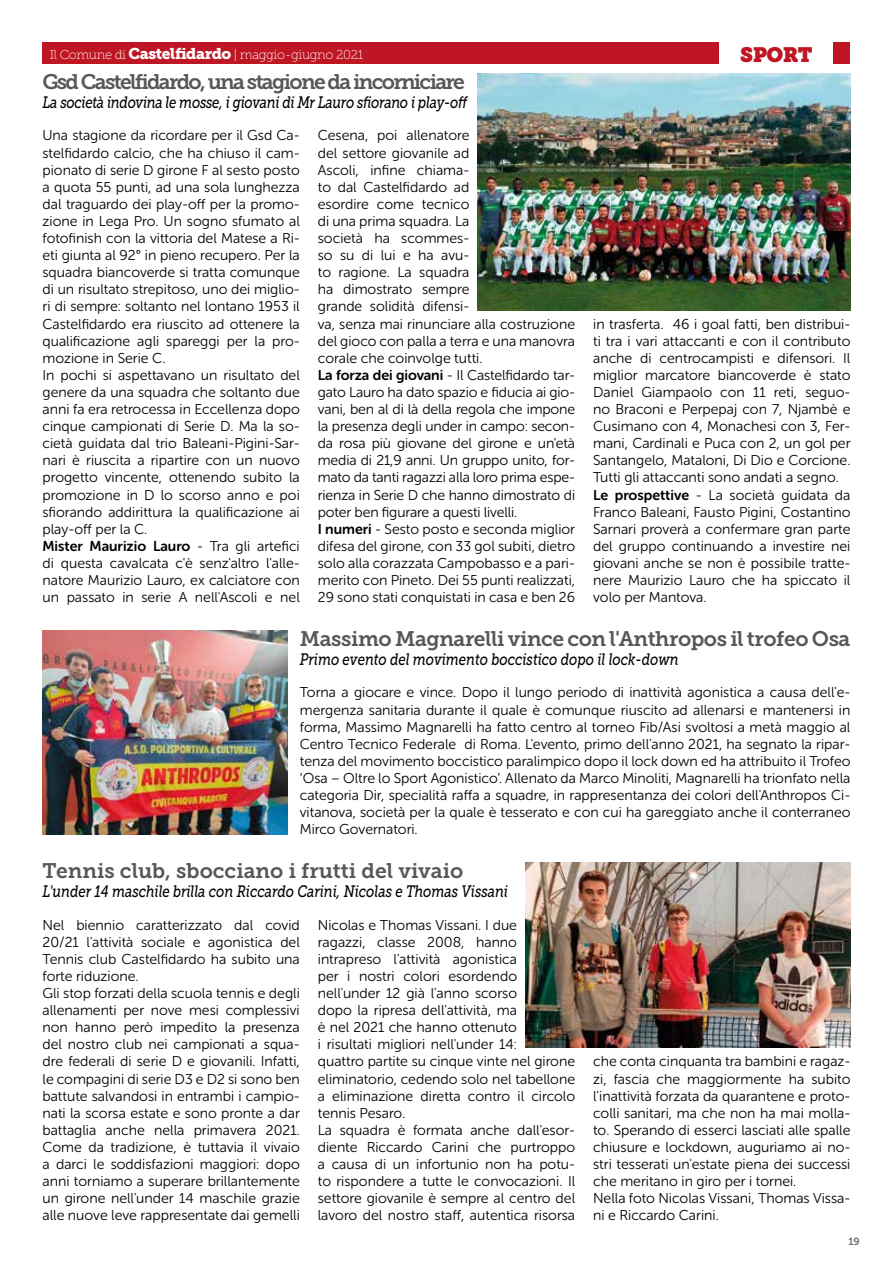
<style>
.page{position:relative;width:893px;height:1263px;background:#fff}
.page>*{position:absolute;margin:0;border:0;box-sizing:border-box;transform-origin:0 0}
.t1{font:21px "Museo Slab 700";letter-spacing:-.02em;color:#575756}
.t2{font:21px "Museo Slab 700";letter-spacing:-.08em;color:#575756}
.t3{font:21px "Museo Slab 700";color:#575756}
.t4{font:20.7px "Museo Slab";letter-spacing:-.03em;color:#be1622}
.t5{font:italic 16.5px "Museo Slab 500";letter-spacing:-.005em;color:#000;scale:.8 1}
.t6{font:14.25px/17.1px "Museo Sans Rounded 300";color:#000}
.t7{font:14.25px "Museo Sans Rounded 700";color:#000}
.t8{font:12.9px "Museo Slab 100";letter-spacing:-.025em;color:#fff}
.t9{font:10.35px "Museo Slab 700";color:#706f6f}
.s1{font-family:"Museo Slab 900";font-size:15.45px}
.s2{font-family:"Museo Sans Rounded 300"}
.s3{font-family:"Museo Sans Rounded 700"}
</style>
<div class="page">
<div style="left:43px;top:43px;width:807px;height:21px;background:#be1622"></div>
<div style="left:720px;top:37px;width:113px;height:35px;background:#fff"></div>
<img style="left:526px;top:862px;width:324px;height:186px">
<img style="left:43px;top:630px;width:244px;height:204px">
<img style="left:478px;top:73px;width:372px;height:237px">
<p class="t8" style="left:50px;top:48px;width:315px">Il Comune di <span class="s1">Castelfidardo</span> | maggio-giugno 2021</p>
<h2 class="t4" style="left:740px;top:43px;width:74px">SPORT</h2>
<h1 class="t2" style="left:43px;top:70px;width:424px">Gsd Castelfidardo, una stagione da incorniciare</h1>
<p class="t5" style="left:43px;top:93px;width:533px">La società indovina le mosse, i giovani di Mr Lauro sfiorano i play-off</p>
<p class="t6" style="left:43px;top:127px;width:259px">Una stagione da ricordare per il Gsd Ca&shy;stelfidardo calcio, che ha chiuso il cam&shy;pionato di serie D girone F al sesto posto a quota 55 punti, ad una sola lunghezza dal traguardo dei play-off per la promo&shy;zione in Lega Pro. Un sogno sfumato al fotofinish con la vittoria del Matese a Ri&shy;eti giunta al 92° in pieno recupero. Per la squadra biancoverde si tratta comunque di un risultato strepitoso, uno dei miglio&shy;ri di sempre: soltanto nel lontano 1953 il Castelfidardo era riuscito ad ottenere la qualificazione agli spareggi per la pro&shy;mozione in Serie C.<br>In pochi si aspettavano un risultato del genere da una squadra che soltanto due anni fa era retrocessa in Eccellenza dopo cinque campionati di Serie D. Ma la so&shy;cietà guidata dal trio Baleani-Pigini-Sar&shy;nari è riuscita a ripartire con un nuovo progetto vincente, ottenendo subito la promozione in D lo scorso anno e poi sfiorando addirittura la qualificazione ai play-off per la C.</p>
<p class="t7" style="left:43px;top:538px;width:259px">Mister Maurizio Lauro <span class="s2">- Tra gli artefici</span></p>
<p class="t6" style="left:43px;top:555px;width:259px;text-align:justify">di questa cavalcata c'è senz'altro l'alle&shy;natore Maurizio Lauro, ex calciatore con un passato in serie A nell'Ascoli e nel</p>
<p class="t6" style="left:318px;top:127px;width:259px">Cesena, poi allenatore<br>del settore giovanile ad<br>Ascoli, infine chiama-<br>to dal Castelfidardo ad<br>esordire come tecnico<br>di una prima squadra. La<br>società ha scommes-<br>so su di lui e ha avu-<br>to ragione. La squadra<br>ha dimostrato sempre<br>grande solidità difensi-<br>va, senza mai rinunciare alla costruzione del gioco con palla a terra e una manovra corale che coinvolge tutti.<br><span class="s3">La forza dei giovani</span> - Il Castelfidardo tar&shy;gato Lauro ha dato spazio e fiducia ai gio&shy;vani, ben al di là della regola che impone la presenza degli under in campo: secon&shy;da rosa più giovane del girone e un'età media di 21,9 anni. Un gruppo unito, for&shy;mato da tanti ragazzi alla loro prima espe&shy;rienza in Serie D che hanno dimostrato di poter ben figurare a questi livelli.<br><span class="s3">I numeri</span> - Sesto posto e seconda miglior difesa del girone, con 33 gol subiti, dietro solo alla corazzata Campobasso e a pari&shy;merito con Pineto. Dei 55 punti realizzati, 29 sono stati conquistati in casa e ben 26</p>
<p class="t6" style="left:593px;top:315px;width:259px">in trasferta. 46 i goal fatti, ben distribui&shy;ti tra i vari attaccanti e con il contributo anche di centrocampisti e difensori. Il miglior marcatore biancoverde è stato Daniel Giampaolo con 11 reti, seguo&shy;no Braconi e Perpepaj con 7, Njambè e Cusimano con 4, Monachesi con 3, Fer&shy;mani, Cardinali e Puca con 2, un gol per Santangelo, Mataloni, Di Dio e Corcione.<br>Tutti gli attaccanti sono andati a segno.<br><span class="s3">Le prospettive</span> - La società guidata da Franco Baleani, Fausto Pigini, Costantino Sarnari proverà a confermare gran parte del gruppo continuando a investire nei giovani anche se non è possibile tratte&shy;nere Maurizio Lauro che ha spiccato il volo per Mantova.</p>
<h1 class="t1" style="left:300px;top:627px;width:552px">Massimo Magnarelli vince con l'Anthropos il trofeo Osa</h1>
<p class="t5" style="left:300px;top:650px;width:475px">Primo evento del movimento boccistico dopo il lock-down</p>
<p class="t6" style="left:300px;top:684px;width:552px;text-align:justify">Torna a giocare e vince. Dopo il lungo periodo di inattività agonistica a causa dell'e&shy;mergenza sanitaria durante il quale è comunque riuscito ad allenarsi e mantenersi in forma, Massimo Magnarelli ha fatto centro al torneo Fib/Asi svoltosi a metà maggio al Centro Tecnico Federale di Roma. L'evento, primo dell'anno 2021, ha segnato la ripar&shy;tenza del movimento boccistico paralimpico dopo il lock down ed ha attribuito il Trofeo ‘Osa – Oltre lo Sport Agonistico’. Allenato da Marco Minoliti, Magnarelli ha trionfato nella categoria Dir, specialità raffa a squadre, in rappresentanza dei colori dell'Anthropos Ci&shy;vitanova, società per la quale è tesserato e con cui ha gareggiato anche il conterraneo Mirco Governatori.</p>
<h1 class="t3" style="left:43px;top:859px;width:422px">Tennis club, sbocciano i frutti del vivaio</h1>
<p class="t5" style="left:43px;top:882px;width:583px">L'under 14 maschile brilla con Riccardo Carini, Nicolas e Thomas Vissani</p>
<p class="t6" style="left:43px;top:916px;width:259px">Nel biennio caratterizzato dal covid 20/21 l'attività sociale e agonistica del Tennis club Castelfidardo ha subito una forte riduzione.<br>Gli stop forzati della scuola tennis e degli allenamenti per nove mesi complessivi non hanno però impedito la presenza del nostro club nei campionati a squa&shy;dre federali di serie D e giovanili. Infatti, le compagini di serie D3 e D2 si sono ben battute salvandosi in entrambi i campio&shy;nati la scorsa estate e sono pronte a dar battaglia anche nella primavera 2021.<br>Come da tradizione, è tuttavia il vivaio a darci le soddisfazioni maggiori: dopo anni torniamo a superare brillantemente un girone nell'under 14 maschile grazie alle nuove leve rappresentate dai gemelli</p>
<p class="t6" style="left:318px;top:916px;width:259px">Nicolas e Thomas Vissani. I due<br>ragazzi, classe 2008, hanno intrapreso l'attività agonistica<br>per i nostri colori esordendo nell'under 12 già l'anno scorso<br>dopo la ripresa dell'attività, ma<br>è nel 2021 che hanno ottenuto<br>i risultati migliori nell'under 14:<br>quattro partite su cinque vinte nel girone eliminatorio, cedendo solo nel tabellone a eliminazione diretta contro il circolo tennis Pesaro.<br>La squadra è formata anche dall'esor&shy;diente Riccardo Carini che purtroppo a causa di un infortunio non ha potu&shy;to rispondere a tutte le convocazioni. Il settore giovanile è sempre al centro del lavoro del nostro staff, autentica risorsa</p>
<p class="t6" style="left:593px;top:1053px;width:259px">che conta cinquanta tra bambini e ragaz&shy;zi, fascia che maggiormente ha subito l'inattività forzata da quarantene e proto&shy;colli sanitari, ma che non ha mai molla&shy;to. Sperando di esserci lasciati alle spalle chiusure e lockdown, auguriamo ai no&shy;stri tesserati un'estate piena dei successi che meritano in giro per i tornei.<br>Nella foto Nicolas Vissani, Thomas Vissa&shy;ni e Riccardo Carini.</p>
<p class="t9" style="left:848px;top:1236px;width:13px">19</p>
</div>
